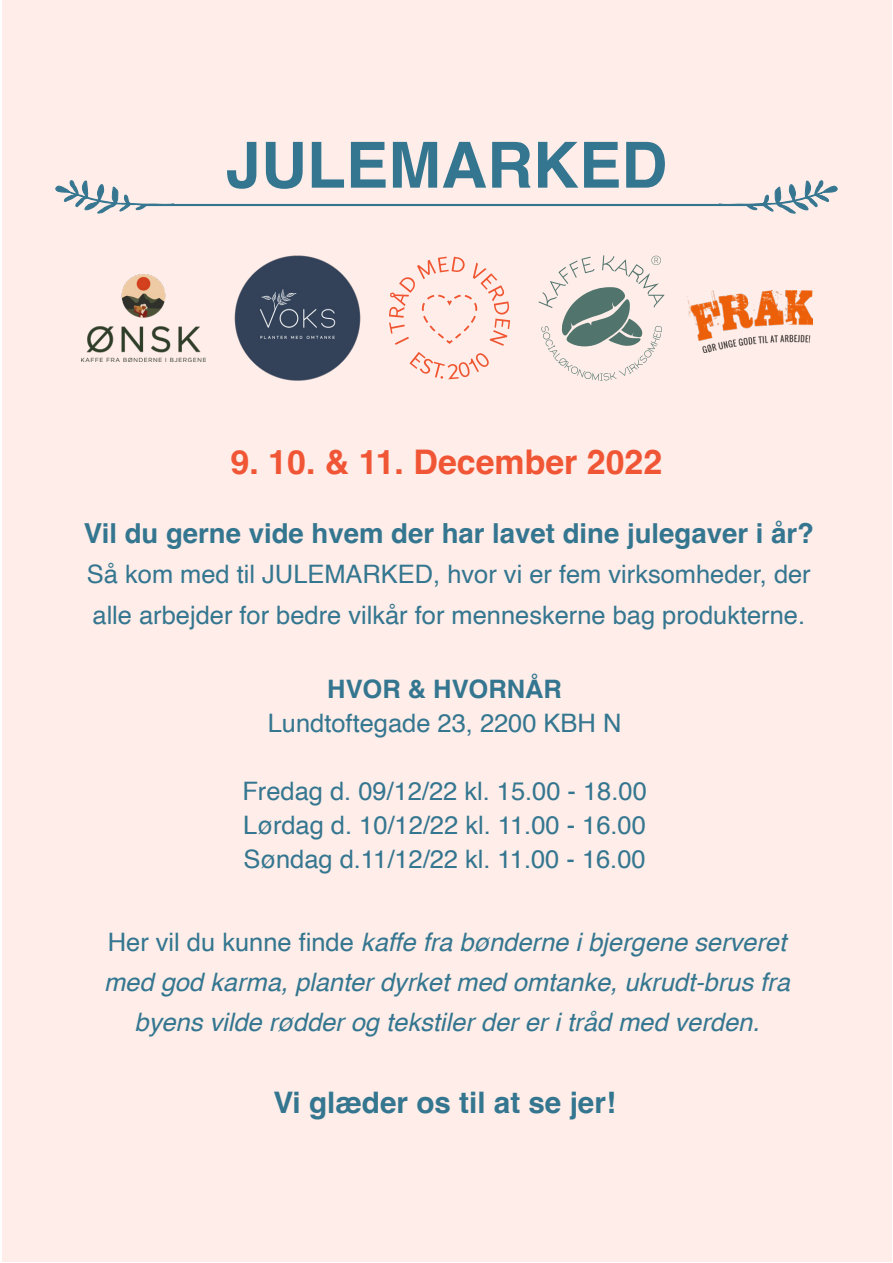
<style>
.page{position:relative;width:893px;height:1263px;background:#fff}
.page>*{position:absolute;margin:0;border:0;box-sizing:border-box;transform-origin:0 0}
.t1{font:700 63.6px "Helvetica";color:#347690}
.t2{font:700 33.9px "Helvetica";color:#f05635}
.t3{font:700 29.7px "Helvetica";color:#347690}
.t4{font:700 27.6px "Helvetica";color:#347690}
.t5{font:25.5px/33.9px "Helvetica";color:#347690}
.t6{font:italic 25.5px/40.2px "Helvetica";color:#347690;text-align:center}
.s1{font-weight:700}
.s2{font-style:normal}
</style>
<div class="page">
<div style="left:2px;top:0;width:889px;height:1262px;background:#feede8"></div>
<img style="left:82px;top:274px;width:123px;height:88px">
<img style="left:686px;top:290px;width:126px;height:62px">
<svg style="left:538px;top:255px;width:127px;height:126px"></svg>
<svg style="left:409px;top:352px;width:80px;height:27px"></svg>
<svg style="left:389px;top:257px;width:121px;height:89px"></svg>
<img style="left:234px;top:255px;width:127px;height:126px">
<hr style="left:141px;top:204px;width:625px;height:2px;background:#347690">
<svg style="left:719px;top:180px;width:118px;height:33px"></svg>
<svg style="left:56px;top:180px;width:118px;height:33px"></svg>
<p class="t1" style="left:226px;top:126px;width:443px">JULEMARKED</p>
<p class="t2" style="left:231px;top:441px;width:433px">9. 10. &amp; 11. December 2022</p>
<p class="t4" style="left:84px;top:517px;width:732px">Vil du gerne vide hvem der har lavet dine julegaver i år?</p>
<p class="t5" style="left:87px;top:555px;width:725px;line-height:40.2px">Så kom med til JULEMARKED, hvor vi er fem virksomheder, der alle arbejder for bedre vilkår for menneskerne bag produkterne.</p>
<p class="t5" style="left:268px;top:673px;width:355px;text-align:center"><span class="s1">HVOR &amp; HVORNÅR<br></span>Lundtoftegade 23, 2200 KBH N</p>
<p class="t5" style="left:242px;top:775px;width:406px;text-align:justify">Fredag d. 09/12/22 kl. 15.00 - 18.00<br>Lørdag d. 10/12/22 kl. 11.00 - 16.00<br>Søndag d.11/12/22 kl. 11.00 - 16.00</p>
<p class="t6" style="left:104px;top:922px;width:687px"><span class="s2">Her vil du kunne finde</span> kaffe fra bønderne i bjergene serveret med god karma, planter dyrket med omtanke, ukrudt-brus fra byens vilde rødder og tekstiler der er i tråd med verden.</p>
<p class="t3" style="left:273px;top:1084px;width:344px">Vi glæder os til at se jer!</p>
</div>
